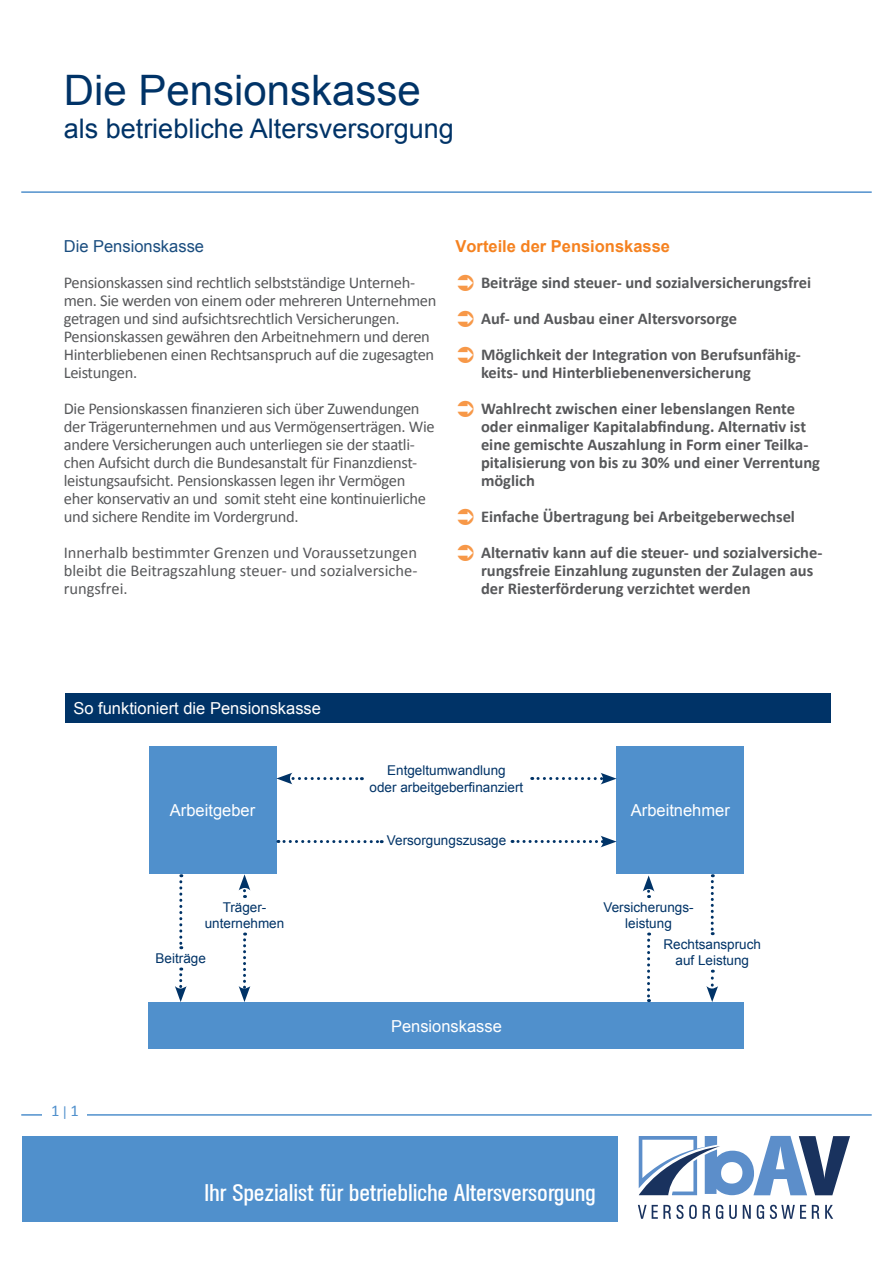
<style>
.page{position:relative;width:893px;height:1263px;background:#fff}
.page>*{position:absolute;margin:0;border:0;box-sizing:border-box;transform-origin:0 0}
.t1{font:42px "Arial";color:#003367}
.t2{font:27px "Arial";color:#003367}
.t3{font:24px "Agent Con DB Normal";color:#fff;scale:1.08 1}
.t4{font:16.5px/18px "Calibri";letter-spacing:-.02em;color:#57585a}
.t5{font:700 16.5px/36px "Calibri";color:#57585a}
.t6{font:16.5px "Arial";color:#fff}
.t7{font:700 16.5px "Arial";color:#f58220}
.t8{font:16.5px "Arial";color:#1a4d7f}
.t9{font:16.5px "Calibri";color:#5090cc}
.t10{font:13.5px/16.2px "Arial";color:#003367;text-align:center}
.s1{font-family:"Arial";font-size:13.5px}
</style>
<div class="page">
<svg style="left:638px;top:1205px;width:59px;height:14px"></svg>
<svg style="left:703px;top:1205px;width:7px;height:14px"></svg>
<svg style="left:716px;top:1205px;width:7px;height:14px"></svg>
<svg style="left:729px;top:1205px;width:8px;height:14px"></svg>
<svg style="left:743px;top:1205px;width:8px;height:14px"></svg>
<svg style="left:757px;top:1205px;width:7px;height:14px"></svg>
<svg style="left:770px;top:1205px;width:36px;height:14px"></svg>
<svg style="left:812px;top:1205px;width:7px;height:14px"></svg>
<svg style="left:825px;top:1205px;width:8px;height:14px"></svg>
<svg style="left:639px;top:1136px;width:211px;height:59px"></svg>
<hr style="left:21px;top:1114px;width:851px;height:2px;background:#5090cc">
<div style="left:22px;top:1137px;width:595px;height:85px;background:#5090cc"></div>
<hr style="left:21px;top:191px;width:851px;height:2px;background:#5090cc">
<div style="left:43px;top:1103px;width:44px;height:19px;background:#fff"></div>
<div style="left:65px;top:694px;width:765px;height:29px;background:#003367"></div>
<div style="left:149px;top:1002px;width:595px;height:47px;background:#5090cc"></div>
<div style="left:149px;top:747px;width:127px;height:127px;background:#5090cc"></div>
<div style="left:617px;top:747px;width:127px;height:127px;background:#5090cc"></div>
<svg style="left:532px;top:773px;width:85px;height:11px"></svg>
<svg style="left:512px;top:836px;width:105px;height:11px"></svg>
<svg style="left:175px;top:967px;width:12px;height:35px"></svg>
<svg style="left:239px;top:874px;width:11px;height:24px"></svg>
<svg style="left:643px;top:875px;width:11px;height:23px"></svg>
<svg style="left:706px;top:970px;width:12px;height:32px"></svg>
<svg style="left:647px;top:932px;width:3px;height:70px"></svg>
<svg style="left:711px;top:874px;width:3px;height:61px"></svg>
<svg style="left:239px;top:932px;width:11px;height:70px"></svg>
<svg style="left:179px;top:874px;width:3px;height:75px"></svg>
<svg style="left:278px;top:840px;width:104px;height:3px"></svg>
<svg style="left:276px;top:773px;width:86px;height:11px"></svg>
<h1 class="t1" style="left:64px;top:62px;width:359px">Die Pensionskasse</h1>
<h2 class="t2" style="left:64px;top:110px;width:392px">als betriebliche Altersversorgung</h2>
<p class="t8" style="left:64px;top:235px;width:142px">Die Pensionskasse</p>
<p class="t4" style="left:64px;top:273px;width:374px">Pensionskassen sind rechtlich selbstständige Unterneh&shy;men. Sie werden von einem oder mehreren Unternehmen getragen und sind aufsichtsrechtlich Versicherungen.<br>Pensionskassen gewähren den Arbeitnehmern und deren Hinterbliebenen einen Rechtsanspruch auf die zugesagten Leistungen.</p>
<p class="t4" style="left:64px;top:399px;width:373px">Die Pensionskassen finanzieren sich über Zuwendungen der Trägerunternehmen und aus Vermögenserträgen. Wie andere Versicherungen auch unterliegen sie der staatli&shy;chen Aufsicht durch die Bundesanstalt für Finanzdienst&shy;leistungsaufsicht. Pensionskassen legen ihr Vermögen eher konservativ an und somit steht eine kontinuierliche und sichere Rendite im Vordergrund.</p>
<p class="t4" style="left:64px;top:543px;width:355px;text-align:justify">Innerhalb bestimmter Grenzen und Voraussetzungen bleibt die Beitragszahlung steuer- und sozialversiche&shy;rungsfrei.</p>
<p class="t7" style="left:455px;top:235px;width:216px">Vorteile der Pensionskasse</p>
<p class="t5" style="left:481px;top:264px;width:332px">Beiträge sind steuer- und sozialversicherungsfrei<br>Auf- und Ausbau einer Altersvorsorge<br>Möglichkeit der Integration von Berufsunfähig-</p>
<p class="t5" style="left:481px;top:354px;width:315px">keits- und Hinterbliebenenversicherung<br>Wahlrecht zwischen einer lebenslangen Rente</p>
<p class="t5" style="left:481px;top:417px;width:341px;line-height:18px">oder einmaliger Kapitalabfindung. Alternativ ist eine gemischte Auszahlung in Form einer Teilka&shy;pitalisierung von bis zu 30% und einer Verrentung möglich</p>
<p class="t5" style="left:481px;top:498px;width:343px">Einfache Übertragung bei Arbeitgeberwechsel<br>Alternativ kann auf die steuer- und sozialversiche-</p>
<p class="t5" style="left:481px;top:561px;width:334px;line-height:18px">rungsfreie Einzahlung zugunsten der Zulagen aus der Riesterförderung verzichtet werden</p>
<p class="t6" style="left:73px;top:697px;width:249px">So funktioniert die Pensionskasse</p>
<p class="t10" style="left:370px;top:762px;width:155px">Entgeltumwandlung<br>oder arbeitgeberfinanziert</p>
<p class="t6" style="left:170px;top:799px;width:87px">Arbeitgeber</p>
<p class="t6" style="left:631px;top:799px;width:101px">Arbeitnehmer</p>
<p class="t10" style="left:387px;top:832px;width:121px">Versorgungszusage</p>
<p class="t10" style="left:205px;top:899px;width:81px">Träger&shy;unternehmen</p>
<p class="t10" style="left:604px;top:899px;width:92px">Versicherungs&shy;leistung</p>
<p class="t10" style="left:663px;top:936px;width:99px">Rechtsanspruch auf Leistung</p>
<p class="t10" style="left:156px;top:950px;width:52px">Beiträge</p>
<p class="t9" style="left:51px;top:1099px;width:29px">1 <span class="s1">|</span> 1</p>
<p class="t6" style="left:391px;top:1014px;width:112px">Pensionskasse</p>
<h3 class="t3" style="left:204px;top:1179px;width:364px">Ihr Spezialist für betriebliche Altersversorgung</h3>
</div>
